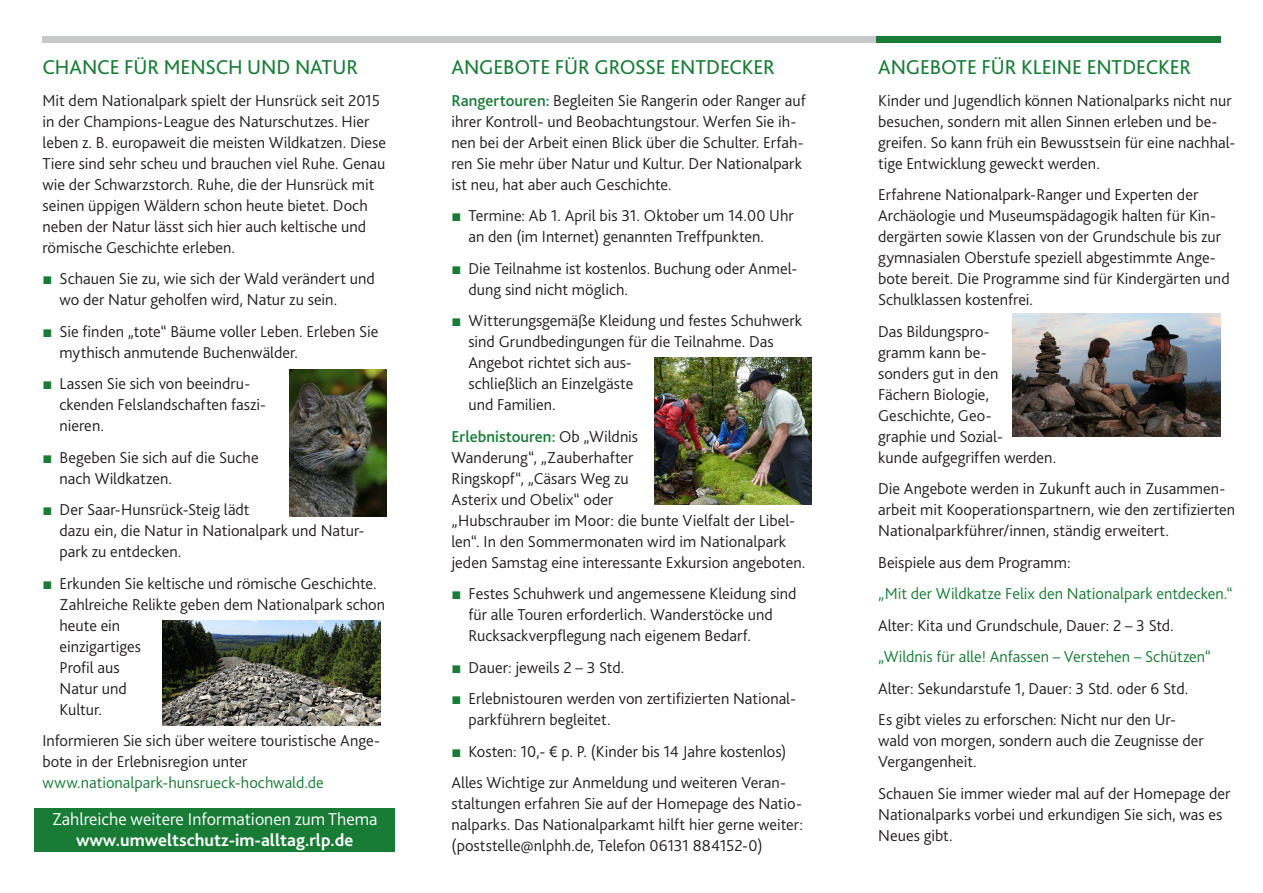
<style>
.page{position:relative;width:1263px;height:893px;background:#fff}
.page>*{position:absolute;margin:0;border:0;box-sizing:border-box;transform-origin:0 0}
.Überschrift_1{font:21px "Bliss 2";letter-spacing:-.005em;color:#187c36}
.t1{font:300 18px "Bliss 2";color:#fff}
.t2{font:700 18px "Bliss 2";color:#fff}
.Fließtext{font:300 16.5px/21px "Bliss 2";color:#231f20}
.Fließtext-2{font:300 16.5px "Bliss 2";color:#187c36}
.s1{font-family:"Arial";font-weight:400;color:#187c36}
.s2{color:#187c36}
.s3{font-weight:500;color:#187c36}
</style>
<div class="page">
<div style="left:43px;top:36px;width:833px;height:7px;background:#c7c8ca"></div>
<div style="left:876px;top:36px;width:344px;height:7px;background:#187c36"></div>
<div style="left:35px;top:808px;width:360px;height:44px;background:#187c36"></div>
<img style="left:289px;top:370px;width:98px;height:146px">
<img style="left:1013px;top:314px;width:207px;height:123px">
<img style="left:163px;top:620px;width:217px;height:105px">
<img style="left:654px;top:357px;width:157px;height:147px">
<p class="Überschrift_1" style="left:43px;top:54px;width:317px">CHANCE FÜR MENSCH UND NATUR</p>
<p class="Fließtext" style="left:43px;top:89px;width:345px">Mit dem Nationalpark spielt der Hunsrück seit 2015 in der Champions-League des Naturschutzes. Hier leben z. B. europaweit die meisten Wildkatzen. Diese Tiere sind sehr scheu und brauchen viel Ruhe. Genau wie der Schwarzstorch. Ruhe, die der Hunsrück mit seinen üppigen Wäldern schon heute bietet. Doch neben der Natur lässt sich hier auch keltische und römische Geschichte erleben.</p>
<p class="Fließtext" style="left:60px;top:268px;width:317px;text-indent:-17px"><span class="s1">■</span> Schauen Sie zu, wie sich der Wald verändert und wo der Natur geholfen wird, Natur zu sein.</p>
<p class="Fließtext" style="left:60px;top:320px;width:320px;text-indent:-17px"><span class="s1">■</span> Sie finden „tote“ Bäume voller Leben. Erleben Sie mythisch anmutende Buchenwälder.</p>
<p class="Fließtext" style="left:60px;top:373px;width:208px;text-indent:-17px"><span class="s1">■</span> Lassen Sie sich von beeindru&shy;ckenden Felslandschaften faszi&shy;nieren.</p>
<p class="Fließtext" style="left:60px;top:446px;width:201px;text-indent:-17px"><span class="s1">■</span> Begeben Sie sich auf die Suche nach Wildkatzen.</p>
<p class="Fließtext" style="left:60px;top:499px;width:306px;text-indent:-17px"><span class="s1">■</span> Der Saar-Hunsrück-Steig lädt<br>dazu ein, die Natur in Nationalpark und Natur&shy;park zu entdecken.</p>
<p class="Fließtext" style="left:60px;top:572px;width:327px;text-indent:-17px"><span class="s1">■</span> Erkunden Sie keltische und römische Geschichte.<br>Zahlreiche Relikte geben dem Nationalpark schon heute ein<br>einzigartiges<br>Profil aus<br>Natur und<br>Kultur.</p>
<p class="Fließtext" style="left:43px;top:730px;width:339px">Informieren Sie sich über weitere touristische Ange&shy;bote in der Erlebnisregion unter <span class="s2">www.nationalpark-hunsrueck-hochwald.de</span></p>
<p class="t1" style="left:52px;top:807px;width:327px">Zahlreiche weitere Informationen zum Thema</p>
<p class="t2" style="left:76px;top:829px;width:279px">www.umweltschutz-im-alltag.rlp.de</p>
<p class="Überschrift_1" style="left:451px;top:54px;width:325px">ANGEBOTE FÜR GROSSE ENTDECKER</p>
<p class="Fließtext" style="left:451px;top:89px;width:356px"><span class="s3">Rangertouren:</span> Begleiten Sie Rangerin oder Ranger auf ihrer Kontroll- und Beobachtungstour. Werfen Sie ih&shy;nen bei der Arbeit einen Blick über die Schulter. Erfah&shy;ren Sie mehr über Natur und Kultur. Der Nationalpark ist neu, hat aber auch Geschichte.</p>
<p class="Fließtext" style="left:468px;top:205px;width:327px;text-indent:-17px"><span class="s1">■</span> Termine: Ab 1. April bis 31. Oktober um 14.00 Uhr an den (im Internet) genannten Treffpunkten.</p>
<p class="Fließtext" style="left:468px;top:257px;width:330px;text-indent:-17px"><span class="s1">■</span> Die Teilnahme ist kostenlos. Buchung oder Anmel&shy;dung sind nicht möglich.</p>
<p class="Fließtext" style="left:468px;top:310px;width:335px;text-indent:-17px"><span class="s1">■</span> Witterungsgemäße Kleidung und festes Schuhwerk sind Grundbedingungen für die Teilnahme. Das Angebot richtet sich aus-<br>schließlich an Einzelgäste<br>und Familien.</p>
<p class="Fließtext" style="left:451px;top:425px;width:355px"><span class="s3">Erlebnistouren:</span> Ob „Wildnis<br>Wanderung“, „Zauberhafter<br>Ringskopf“, „Cäsars Weg zu<br>Asterix und Obelix“ oder<br>„Hubschrauber im Moor: die bunte Vielfalt der Libel&shy;len“. In den Sommermonaten wird im Nationalpark jeden Samstag eine interessante Exkursion angeboten.</p>
<p class="Fließtext" style="left:468px;top:583px;width:329px;text-indent:-17px"><span class="s1">■</span> Festes Schuhwerk und angemessene Kleidung sind für alle Touren erforderlich. Wanderstöcke und<br>Rucksackverpflegung nach eigenem Bedarf.</p>
<p class="Fließtext" style="left:451px;top:656px;width:174px"><span class="s1">■</span> Dauer: jeweils 2 – 3 Std.</p>
<p class="Fließtext" style="left:468px;top:688px;width:329px;text-indent:-17px"><span class="s1">■</span> Erlebnistouren werden von zertifizierten National&shy;parkführern begleitet.</p>
<p class="Fließtext" style="left:451px;top:740px;width:336px"><span class="s1">■</span> Kosten: 10,- € p. P. (Kinder bis 14 Jahre kostenlos)</p>
<p class="Fließtext" style="left:451px;top:772px;width:353px">Alles Wichtige zur Anmeldung und weiteren Veran&shy;staltungen erfahren Sie auf der Homepage des Natio&shy;nalparks. Das Nationalparkamt hilft hier gerne weiter: (poststelle@nlphh.de, Telefon 06131 884152-0)</p>
<p class="Überschrift_1" style="left:878px;top:54px;width:314px">ANGEBOTE FÜR KLEINE ENTDECKER</p>
<p class="Fließtext" style="left:878px;top:89px;width:359px">Kinder und Jugendlich können Nationalparks nicht nur besuchen, sondern mit allen Sinnen erleben und be&shy;greifen. So kann früh ein Bewusstsein für eine nachhal&shy;tige Entwicklung geweckt werden.</p>
<p class="Fließtext" style="left:878px;top:184px;width:353px">Erfahrene Nationalpark-Ranger und Experten der Archäologie und Museumspädagogik halten für Kin&shy;dergärten sowie Klassen von der Grundschule bis zur gymnasialen Oberstufe speziell abgestimmte Ange&shy;bote bereit. Die Programme sind für Kindergärten und Schulklassen kostenfrei.</p>
<p class="Fließtext" style="left:878px;top:320px;width:180px">Das Bildungspro-<br>gramm kann be-<br>sonders gut in den<br>Fächern Biologie,<br>Geschichte, Geo-<br>graphie und Sozial-<br>kunde aufgegriffen werden.</p>
<p class="Fließtext" style="left:878px;top:478px;width:359px">Die Angebote werden in Zukunft auch in Zusammen&shy;arbeit mit Kooperationspartnern, wie den zertifizierten<br>Nationalparkführer/innen, ständig erweitert.</p>
<p class="Fließtext" style="left:878px;top:551px;width:194px">Beispiele aus dem Programm:</p>
<p class="Fließtext-2" style="left:878px;top:584px;width:356px">„Mit der Wildkatze Felix den Nationalpark entdecken.“</p>
<p class="Fließtext" style="left:878px;top:614px;width:297px">Alter: Kita und Grundschule, Dauer: 2 – 3 Std.</p>
<p class="Fließtext-2" style="left:878px;top:647px;width:335px">„Wildnis für alle! Anfassen – Verstehen – Schützen“</p>
<p class="Fließtext" style="left:878px;top:677px;width:312px">Alter: Sekundarstufe 1, Dauer: 3 Std. oder 6 Std.</p>
<p class="Fließtext" style="left:878px;top:709px;width:327px">Es gibt vieles zu erforschen: Nicht nur den Ur&shy;wald von morgen, sondern auch die Zeugnisse der<br>Vergangenheit.</p>
<p class="Fließtext" style="left:878px;top:782px;width:354px">Schauen Sie immer wieder mal auf der Homepage der<br>Nationalparks vorbei und erkundigen Sie sich, was es<br>Neues gibt.</p>
</div>
